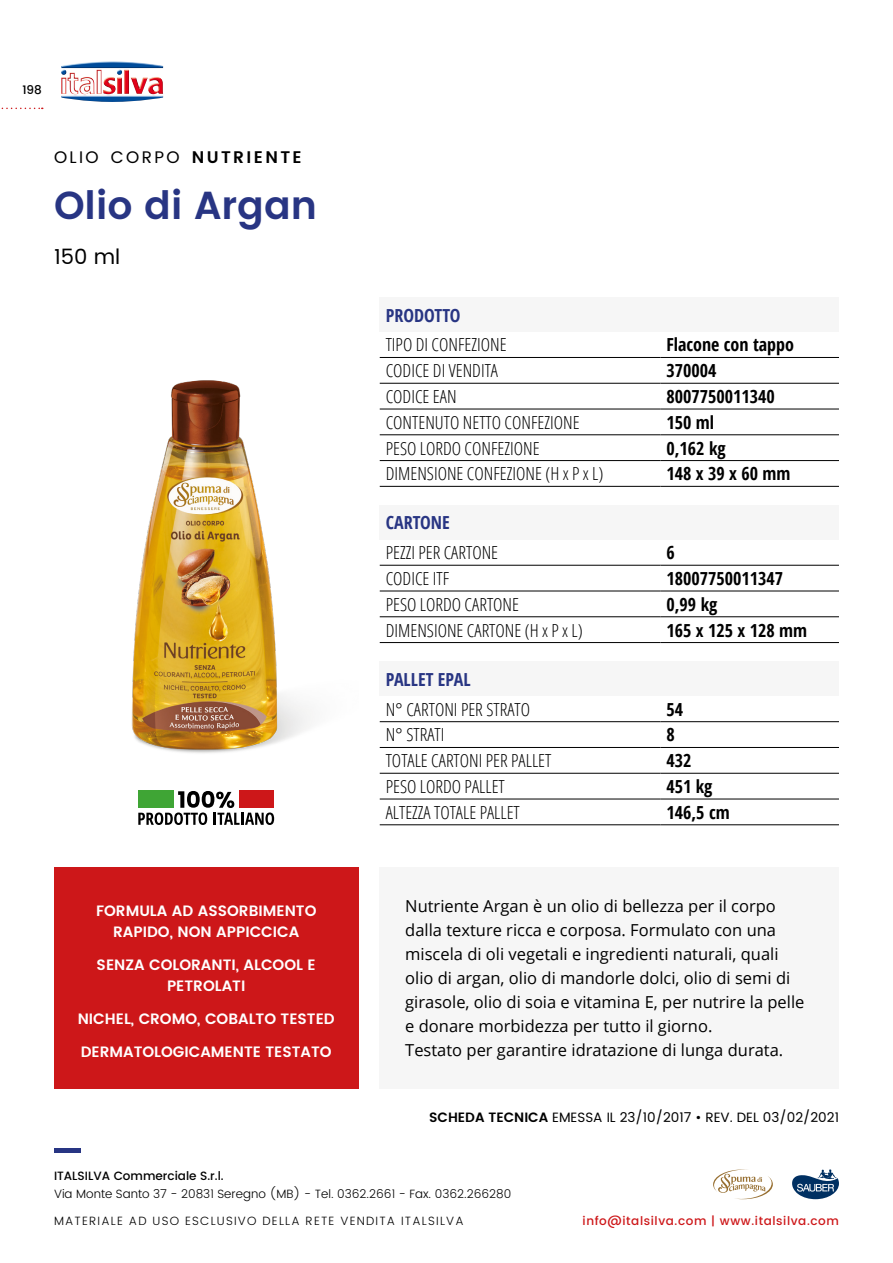
<style>
.page{position:relative;width:893px;height:1263px;background:#fff}
.page>*{position:absolute;margin:0;border:0;box-sizing:border-box;transform-origin:0 0}
.t1{font:600 39px "Poppins";color:#283583}
.t2{font:21px "Poppins";color:#000}
.t3{font:300 condensed 18px "Open Sans";color:#000}
.t4{font:700 18px "Open Sans Condensed";color:#000}
.t5{font:700 18px "Open Sans Condensed";color:#283583}
.t6{font:16.8px "Poppins";letter-spacing:.145em;color:#000}
.t7{font:16.5px/24px "Open Sans";color:#000}
.t8{font:600 15px/21px "Poppins";color:#fff;text-align:center}
.t9{font:13.5px "Poppins";color:#000}
.t10{font:300 12px "Poppins";color:#000}
.t11{font:300 12px "Poppins";letter-spacing:.1em;color:#000}
.t12{font:500 12px "Poppins";letter-spacing:.05em;color:#cd1719}
.t13{font:500 12px "Poppins";color:#000}
.s1{font-weight:600}
</style>
<div class="page">
<svg style="left:1px;top:108px;width:42px;height:1px"></svg>
<hr style="left:54px;top:1148px;width:26px;height:4px;background:#283583">
<img style="left:61px;top:61px;width:102px;height:41px">
<svg style="left:792px;top:1169px;width:47px;height:30px"></svg>
<svg style="left:713px;top:1169px;width:60px;height:31px"></svg>
<div style="left:54px;top:867px;width:304px;height:222px;background:#cd1719"></div>
<div style="left:380px;top:867px;width:459px;height:222px;background:#f6f6f6"></div>
<img style="left:131px;top:380px;width:180px;height:373px">
<div style="left:380px;top:662px;width:459px;height:34px;background:#f6f6f6"></div>
<hr style="left:380px;top:721px;width:280px;height:1px;background:#000">
<hr style="left:660px;top:721px;width:179px;height:1px;background:#000">
<hr style="left:380px;top:747px;width:280px;height:1px;background:#000">
<hr style="left:660px;top:747px;width:179px;height:1px;background:#000">
<hr style="left:380px;top:773px;width:280px;height:1px;background:#000">
<hr style="left:660px;top:773px;width:179px;height:1px;background:#000">
<hr style="left:380px;top:799px;width:280px;height:1px;background:#000">
<hr style="left:660px;top:799px;width:179px;height:1px;background:#000">
<hr style="left:380px;top:824px;width:280px;height:1px;background:#000">
<hr style="left:660px;top:824px;width:179px;height:1px;background:#000">
<div style="left:380px;top:505px;width:459px;height:34px;background:#f6f6f6"></div>
<hr style="left:380px;top:565px;width:280px;height:1px;background:#000">
<hr style="left:660px;top:565px;width:179px;height:1px;background:#000">
<hr style="left:380px;top:591px;width:280px;height:1px;background:#000">
<hr style="left:660px;top:591px;width:179px;height:1px;background:#000">
<hr style="left:380px;top:616px;width:280px;height:1px;background:#000">
<hr style="left:660px;top:616px;width:179px;height:1px;background:#000">
<hr style="left:380px;top:642px;width:280px;height:1px;background:#000">
<hr style="left:660px;top:642px;width:179px;height:1px;background:#000">
<div style="left:380px;top:298px;width:459px;height:34px;background:#f6f6f6"></div>
<hr style="left:380px;top:357px;width:280px;height:1px;background:#000">
<hr style="left:660px;top:357px;width:179px;height:1px;background:#000">
<hr style="left:380px;top:383px;width:280px;height:1px;background:#000">
<hr style="left:660px;top:383px;width:179px;height:1px;background:#000">
<hr style="left:380px;top:409px;width:280px;height:1px;background:#000">
<hr style="left:660px;top:409px;width:179px;height:1px;background:#000">
<hr style="left:380px;top:434px;width:280px;height:1px;background:#000">
<hr style="left:660px;top:434px;width:179px;height:1px;background:#000">
<hr style="left:380px;top:460px;width:280px;height:1px;background:#000">
<hr style="left:660px;top:460px;width:179px;height:1px;background:#000">
<hr style="left:380px;top:486px;width:280px;height:1px;background:#000">
<hr style="left:660px;top:486px;width:179px;height:1px;background:#000">
<svg style="left:138px;top:791px;width:136px;height:34px"></svg>
<p class="t13" style="left:22px;top:80px;width:21px">198</p>
<p class="t6" style="left:54px;top:145px;width:249px">OLIO CORPO <span class="s1">NUTRIENTE</span></p>
<h1 class="t1" style="left:54px;top:176px;width:265px">Olio di Argan</h1>
<p class="t2" style="left:54px;top:241px;width:68px">150 ml</p>
<p class="t5" style="left:386px;top:302px;width:76px">PRODOTTO</p>
<p class="t3" style="left:386px;top:333px;width:122px">TIPO DI CONFEZIONE</p>
<p class="t4" style="left:666px;top:332px;width:129px">Flacone con tappo</p>
<p class="t3" style="left:386px;top:358px;width:114px">CODICE DI VENDITA</p>
<p class="t4" style="left:666px;top:358px;width:52px">370004</p>
<p class="t3" style="left:386px;top:384px;width:72px">CODICE EAN</p>
<p class="t4" style="left:666px;top:384px;width:110px">8007750011340</p>
<p class="t3" style="left:386px;top:410px;width:195px">CONTENUTO NETTO CONFEZIONE</p>
<p class="t4" style="left:666px;top:410px;width:49px">150 ml</p>
<p class="t3" style="left:386px;top:436px;width:155px">PESO LORDO CONFEZIONE</p>
<p class="t4" style="left:666px;top:435px;width:61px">0,162 kg</p>
<p class="t3" style="left:386px;top:462px;width:219px">DIMENSIONE CONFEZIONE (H x P x L)</p>
<p class="t4" style="left:666px;top:461px;width:126px">148 x 39 x 60 mm</p>
<p class="t5" style="left:386px;top:510px;width:66px">CARTONE</p>
<p class="t3" style="left:386px;top:540px;width:114px">PEZZI PER CARTONE</p>
<p class="t4" style="left:666px;top:540px;width:10px">6</p>
<p class="t3" style="left:386px;top:566px;width:65px">CODICE ITF</p>
<p class="t4" style="left:666px;top:566px;width:118px">18007750011347</p>
<p class="t3" style="left:386px;top:592px;width:135px">PESO LORDO CARTONE</p>
<p class="t4" style="left:666px;top:592px;width:53px">0,99 kg</p>
<p class="t3" style="left:386px;top:618px;width:199px">DIMENSIONE CARTONE (H x P x L)</p>
<p class="t4" style="left:666px;top:617px;width:142px">165 x 125 x 128 mm</p>
<p class="t5" style="left:386px;top:667px;width:87px">PALLET EPAL</p>
<p class="t3" style="left:386px;top:697px;width:146px">N° CARTONI PER STRATO</p>
<p class="t4" style="left:666px;top:697px;width:18px">54</p>
<p class="t3" style="left:386px;top:723px;width:60px">N° STRATI</p>
<p class="t4" style="left:666px;top:722px;width:10px">8</p>
<p class="t3" style="left:386px;top:748px;width:167px">TOTALE CARTONI PER PALLET</p>
<p class="t4" style="left:666px;top:748px;width:27px">432</p>
<p class="t3" style="left:386px;top:774px;width:121px">PESO LORDO PALLET</p>
<p class="t4" style="left:666px;top:774px;width:48px">451 kg</p>
<p class="t3" style="left:386px;top:800px;width:136px">ALTEZZA TOTALE PALLET</p>
<p class="t4" style="left:666px;top:800px;width:65px">146,5 cm</p>
<p class="t8" style="left:96px;top:901px;width:222px">FORMULA AD ASSORBIMENTO<br>RAPIDO, NON APPICCICA</p>
<p class="t8" style="left:97px;top:955px;width:221px">SENZA COLORANTI, ALCOOL E<br>PETROLATI</p>
<p class="t8" style="left:78px;top:1009px;width:259px">NICHEL, CROMO, COBALTO TESTED</p>
<p class="t8" style="left:81px;top:1042px;width:253px">DERMATOLOGICAMENTE TESTATO</p>
<p class="t7" style="left:405px;top:894px;width:401px">Nutriente Argan è un olio di bellezza per il corpo dalla texture ricca e corposa. Formulato con una miscela di oli vegetali e ingredienti naturali, quali olio di argan, olio di mandorle dolci, olio di semi di girasole, olio di soia e vitamina E, per nutrire la pelle e donare morbidezza per tutto il giorno.<br>Testato per garantire idratazione di lunga durata.</p>
<p class="t9" style="left:429px;top:1107px;width:411px"><span class="s1">SCHEDA TECNICA</span> EMESSA IL 23/10/2017 • REV. DEL 03/02/2021</p>
<p class="t13" style="left:54px;top:1167px;width:171px">ITALSILVA Commerciale S.r.l.</p>
<p class="t10" style="left:54px;top:1185px;width:459px">Via Monte Santo 37 - 20831 Seregno (MB) - Tel. 0362.2661 - Fax. 0362.266280</p>
<p class="t11" style="left:54px;top:1212px;width:411px">MATERIALE AD USO ESCLUSIVO DELLA RETE VENDITA ITALSILVA</p>
<p class="t12" style="left:583px;top:1212px;width:258px">info@italsilva.com | www.italsilva.com</p>
</div>
